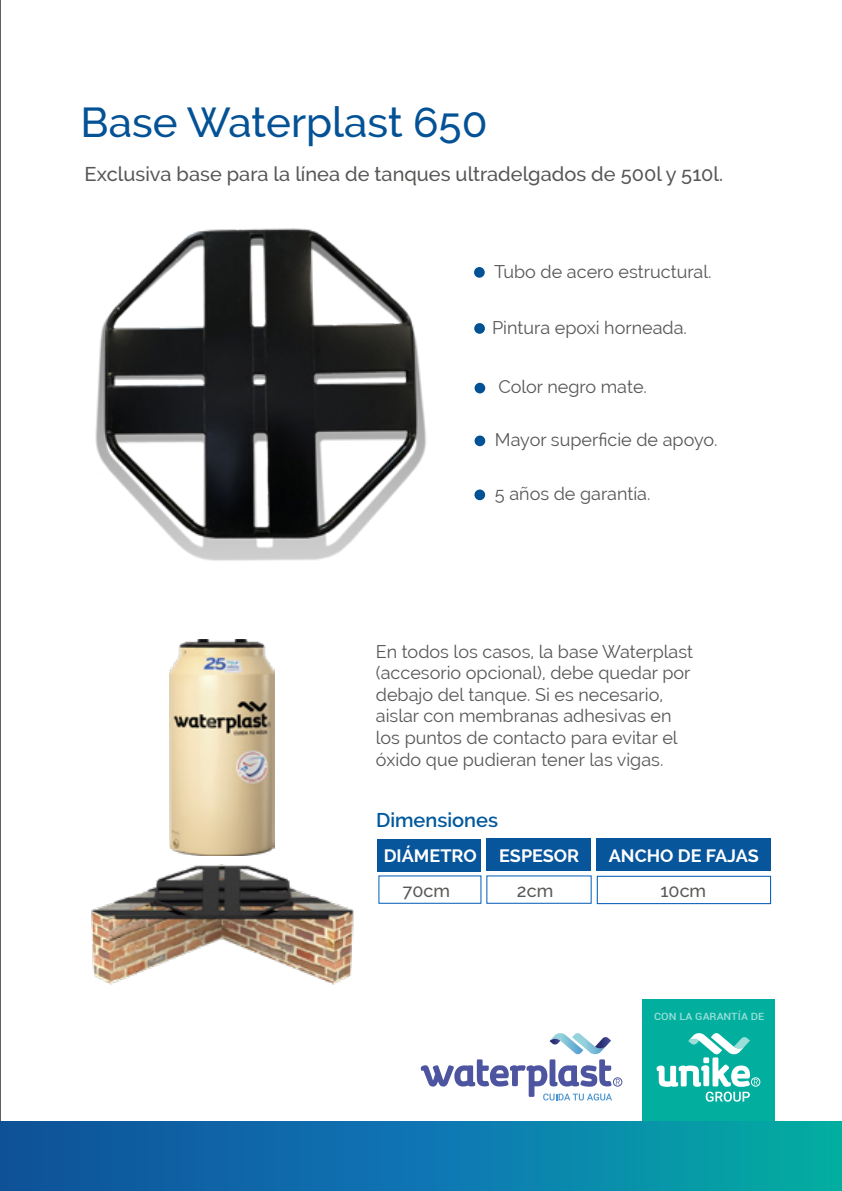
<style>
.page{position:relative;width:842px;height:1191px;background:#fff}
.page>*{position:absolute;margin:0;border:0;box-sizing:border-box;transform-origin:0 0}
.t1{font:500 42px "Raleway";color:#045296}
.t2{font:500 20px "Raleway";color:#575756}
.t3{font:600 20px "Raleway";color:#02599d}
.t4{font:18px/21.6px "Raleway";color:#575756}
.t5{font:700 18px "Raleway";color:#fff}
.t6{font:500 18px "Raleway";color:#585856}
.t7{font:500 10px "Roboto";color:#fff;scale:1.1 1}
</style>
<div class="page">
<hr style="left:0;top:0;width:1px;height:1191px;background:#606060">
<img style="left:95px;top:228px;width:392px;height:637px">
<div style="left:487px;top:838px;width:104px;height:32px;background:#07559b"></div>
<div style="left:377px;top:839px;width:104px;height:32px;background:#07559b"></div>
<div style="left:474px;top:489px;width:11px;height:11px;background:#005295;border-radius:50%"></div>
<img style="left:169px;top:639px;width:106px;height:216px">
<img style="left:91px;top:861px;width:265px;height:124px">
<div style="left:642px;top:999px;width:132px;height:122px;background:#02af9f"></div>
<div style="left:613px;top:1077px;width:9px;height:9px;border:1px solid #4e55a0;border-radius:50%"></div>
<svg style="left:421px;top:1033px;width:199px;height:67px"></svg>
<div style="left:751px;top:1077px;width:9px;height:9px;border:1px solid #fff;border-radius:50%"></div>
<svg style="left:657px;top:1033px;width:101px;height:68px"></svg>
<div style="left:0;top:1121px;width:842px;height:70px;background:linear-gradient(to right,#114ba4,#06a9ac)"></div>
<div style="left:596px;top:838px;width:174px;height:33px;background:#07559b"></div>
<div style="left:597px;top:875px;width:174px;height:29px;border:1px solid #005cb9"></div>
<h1 class="t1" style="left:80px;top:98px;width:409px">Base Waterplast 650</h1>
<p class="t2" style="left:84px;top:162px;width:640px">Exclusiva base para la línea de tanques ultradelgados de 500l y 510l.</p>
<p class="t4" style="left:494px;top:261px;width:219px">Tubo de acero estructural.</p>
<p class="t4" style="left:492px;top:316px;width:196px">Pintura epoxi horneada.</p>
<p class="t4" style="left:498px;top:376px;width:150px">Color negro mate.</p>
<p class="t4" style="left:495px;top:429px;width:224px">Mayor superficie de apoyo.</p>
<p class="t4" style="left:495px;top:483px;width:157px">5 años de garantía.</p>
<p class="t4" style="left:376px;top:640px;width:319px">En todos los casos, la base Waterplast (accesorio opcional), debe quedar por debajo del tanque. Si es necesario, aislar con membranas adhesivas en los puntos de contacto para evitar el óxido que pudieran tener las vigas.</p>
<p class="t3" style="left:376px;top:809px;width:123px">Dimensiones</p>
<p class="t5" style="left:384px;top:846px;width:197px">DIÁMETRO ESPESOR</p>
<p class="t6" style="left:402px;top:880px;width:49px">70cm</p>
<p class="t6" style="left:517px;top:880px;width:38px">2cm</p>
<p class="t5" style="left:609px;top:845px;width:152px">ANCHO DE FAJAS</p>
<p class="t6" style="left:660px;top:880px;width:47px">10cm</p>
<p class="t7" style="left:654px;top:1009px;width:101px">CON LA GARANTÍA DE</p>
</div>
